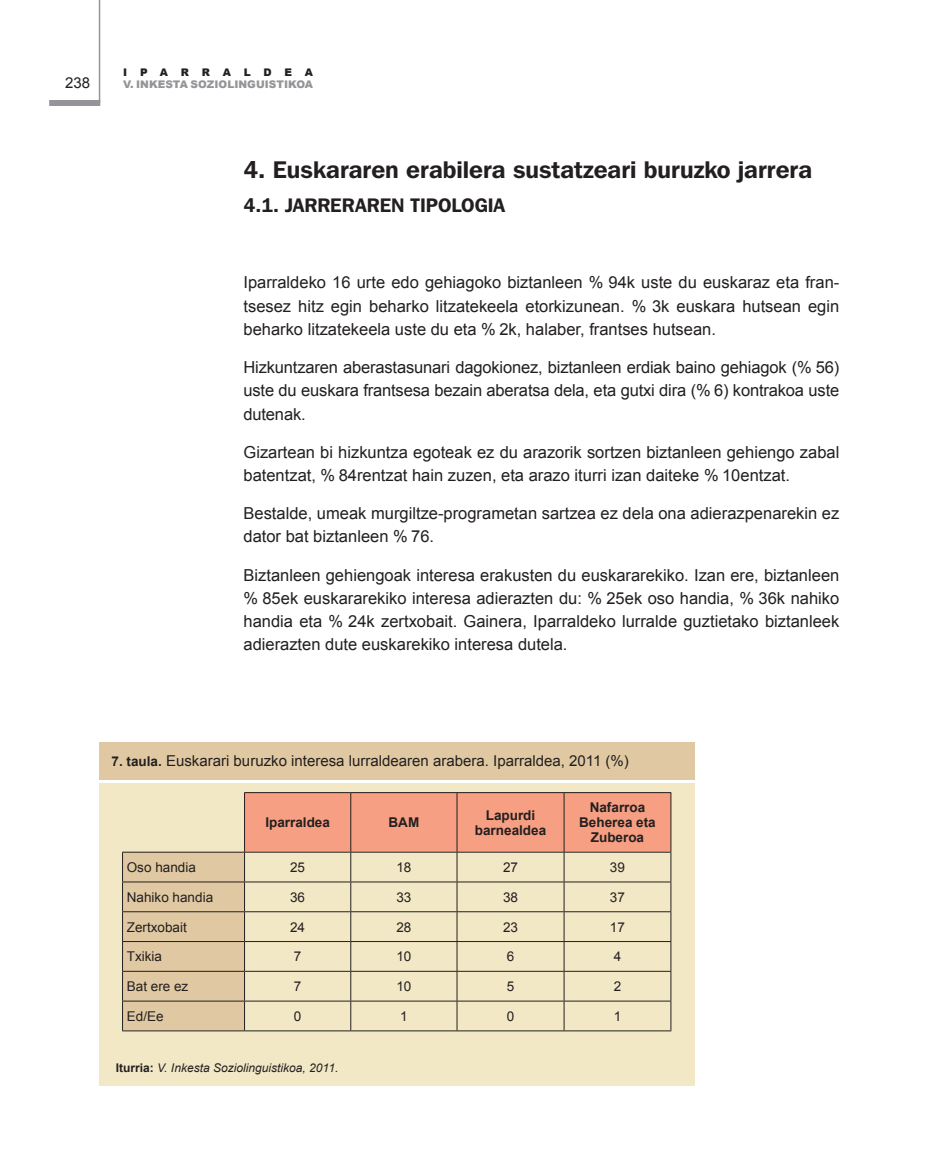
<style>
.page{position:relative;width:937px;height:1149px;background:#fff}
.page>*{position:absolute;margin:0;border:0;box-sizing:border-box;transform-origin:0 0}
.t1{font:600 24px "Franklin Gothic IT Cby BT";color:#231f20}
.t2{font:600 19.5px "Franklin Gothic IT Cby BT";color:#231f20}
.t3{font:16.5px/23.2px "Arial";color:#231f20;text-align:justify}
.t4{font:15px "Arial";color:#231f20}
.t5{font:13.5px "Arial";color:#231f20}
.t6{font:700 13.5px/15px "Arial";color:#231f20;text-align:center}
.t7{font:italic 12px "Arial";color:#231f20}
.t8{font:900 10.5px "Arial";color:#939598}
.t9{font:900 10.5px "Arial";letter-spacing:1.22em;color:#231f20}
.s1{font-weight:700;font-size:13.5px}
.s2{font-weight:700;font-style:normal}
</style>
<div class="page">
<hr style="left:99px;top:0;width:1px;height:103px;background:#939598">
<div style="left:49px;top:100px;width:51px;height:6px;background:#939598"></div>
<div style="left:99px;top:783px;width:595px;height:302px;background:#f2e8c6"></div>
<div style="left:99px;top:742px;width:595px;height:37px;background:#e0c9a2"></div>
<svg style="left:122px;top:792px;width:549px;height:238px"></svg>
<hr style="left:122px;top:1030px;width:122px;height:1px;background:#231f20">
<hr style="left:244px;top:1030px;width:106px;height:1px;background:#231f20">
<hr style="left:350px;top:1030px;width:107px;height:1px;background:#231f20">
<hr style="left:457px;top:1030px;width:106px;height:1px;background:#231f20">
<hr style="left:563px;top:1030px;width:108px;height:1px;background:#231f20">
<p class="t4" style="left:65px;top:73px;width:27px">238</p>
<p class="t9" style="left:123px;top:64px;width:191px">IPARRALDEA</p>
<p class="t8" style="left:123px;top:77px;width:191px">V. INKESTA SOZIOLINGUISTIKOA</p>
<h1 class="t1" style="left:243px;top:154px;width:570px">4. Euskararen erabilera sustatzeari buruzko jarrera</h1>
<p class="t2" style="left:243px;top:193px;width:263px">4.1. jarreraren tipologia</p>
<p class="t3" style="left:243px;top:271px;width:597px">I parraldeko 16 urte edo gehiagoko biztanleen % 94k uste du euskaraz eta fran&shy;tsesez hitz egin beharko litzatekeela etorkizunean. % 3k euskara hutsean egin beharko litzatekeela uste du eta % 2k, halaber, frantses hutsean.</p>
<p class="t3" style="left:243px;top:356px;width:597px">Hizkuntzaren aberastasunari dagokionez, biztanleen erdiak baino gehiagok (% 56) uste du euskara frantsesa bezain aberatsa dela, eta gutxi dira (% 6) kontrakoa uste dutenak.</p>
<p class="t3" style="left:243px;top:440px;width:597px">Gizartean bi hizkuntza egoteak ez du arazorik sortzen biztanleen gehiengo zabal batentzat, % 84rentzat hain zuzen, eta arazo iturri izan daiteke % 10entzat.</p>
<p class="t3" style="left:243px;top:502px;width:597px">Bestalde, umeak murgiltze-programetan sartzea ez dela ona adierazpenarekin ez dator bat biztanleen % 76.</p>
<p class="t3" style="left:243px;top:563px;width:597px">Biztanleen gehiengoak interesa erakusten du euskararekiko. Izan ere, biztanleen % 85ek euskararekiko interesa adierazten du: % 25ek oso handia, % 36k nahiko handia eta % 24k zertxobait. Gainera, I parraldeko lurralde guztietako biztanleek adierazten dute euskarekiko interesa dutela.</p>
<p class="t4" style="left:111px;top:751px;width:518px"><span class="s1">7. taula.</span> Euskarari buruzko interesa lurraldearen arabera. I parraldea, 2011 (%)</p>
<p class="t6" style="left:265px;top:815px;width:66px">Iparraldea</p>
<p class="t6" style="left:388px;top:815px;width:32px">BAM</p>
<p class="t6" style="left:474px;top:808px;width:73px">Lapurdi barnealdea</p>
<p class="t6" style="left:579px;top:800px;width:78px">Nafarroa<br>Beherea eta<br>Zuberoa</p>
<p class="t5" style="left:127px;top:858px;width:71px">Oso handia</p>
<p class="t5" style="left:290px;top:858px;width:17px">25</p>
<p class="t5" style="left:396px;top:858px;width:17px">18</p>
<p class="t5" style="left:503px;top:858px;width:17px">27</p>
<p class="t5" style="left:609px;top:858px;width:17px">39</p>
<p class="t5" style="left:127px;top:888px;width:88px">Nahiko handia</p>
<p class="t5" style="left:290px;top:888px;width:17px">36</p>
<p class="t5" style="left:396px;top:888px;width:17px">33</p>
<p class="t5" style="left:503px;top:888px;width:17px">38</p>
<p class="t5" style="left:609px;top:888px;width:17px">37</p>
<p class="t5" style="left:127px;top:917px;width:62px">Zertxobait</p>
<p class="t5" style="left:290px;top:917px;width:17px">24</p>
<p class="t5" style="left:396px;top:917px;width:17px">28</p>
<p class="t5" style="left:503px;top:917px;width:17px">23</p>
<p class="t5" style="left:609px;top:917px;width:17px">17</p>
<p class="t5" style="left:127px;top:947px;width:37px">Txikia</p>
<p class="t5" style="left:294px;top:947px;width:9px">7</p>
<p class="t5" style="left:396px;top:947px;width:17px">10</p>
<p class="t5" style="left:506px;top:947px;width:9px">6</p>
<p class="t5" style="left:613px;top:947px;width:9px">4</p>
<p class="t5" style="left:127px;top:977px;width:63px">Bat ere ez</p>
<p class="t5" style="left:294px;top:977px;width:9px">7</p>
<p class="t5" style="left:396px;top:977px;width:17px">10</p>
<p class="t5" style="left:506px;top:977px;width:9px">5</p>
<p class="t5" style="left:613px;top:977px;width:9px">2</p>
<p class="t5" style="left:127px;top:1007px;width:38px">Ed/Ee</p>
<p class="t5" style="left:294px;top:1007px;width:9px">0</p>
<p class="t5" style="left:400px;top:1007px;width:9px">1</p>
<p class="t5" style="left:506px;top:1007px;width:9px">0</p>
<p class="t5" style="left:613px;top:1007px;width:9px">1</p>
<p class="t7" style="left:116px;top:1060px;width:224px"><span class="s2">Iturria:</span> V. Inkesta Soziolinguistikoa, 2011.</p>
</div>
